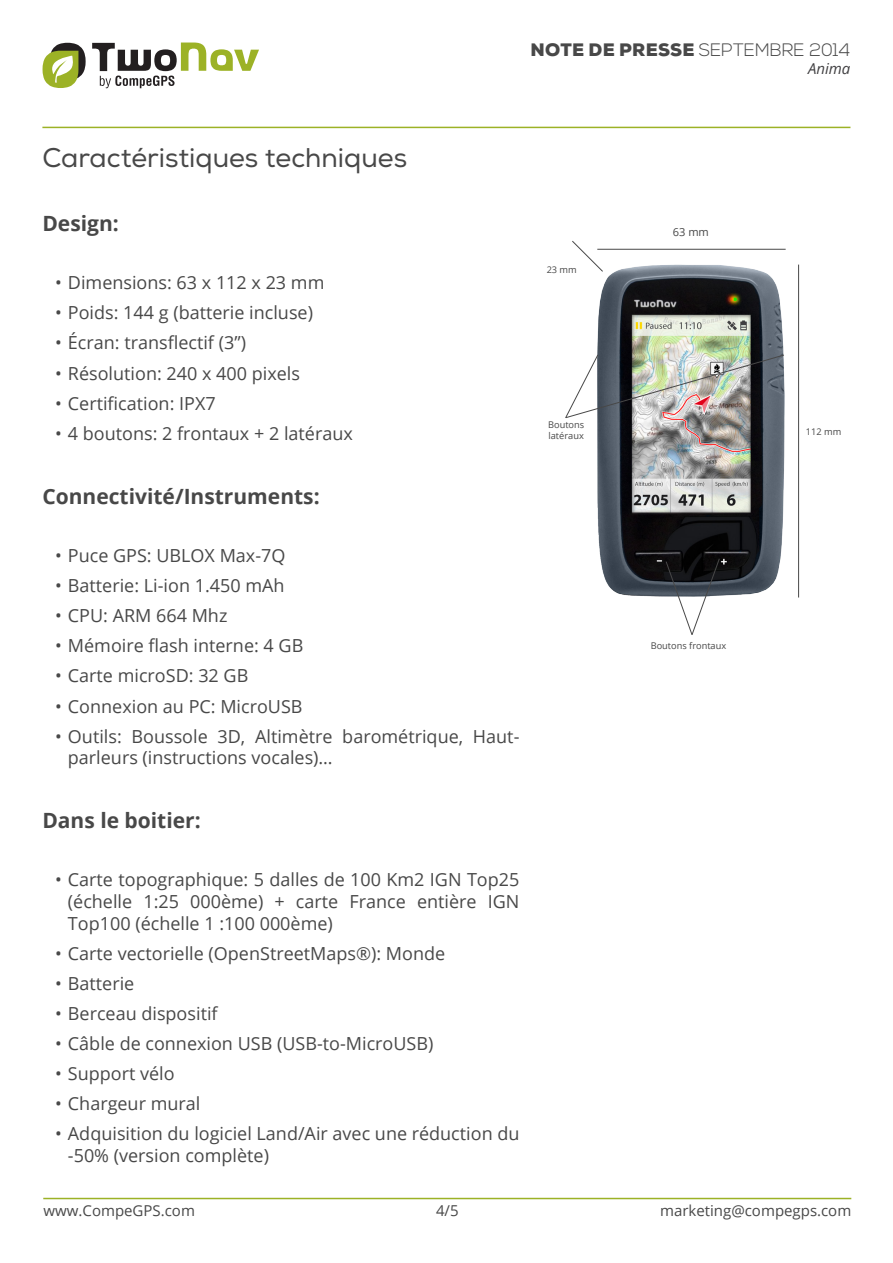
<style>
.page{position:relative;width:893px;height:1263px;background:#fff}
.page>*{position:absolute;margin:0;border:0;box-sizing:border-box;transform-origin:0 0}
.P1_justificado{font:27px "Nexa";color:#484848}
.P1_justificado-2{font:700 21px "Open Sans";color:#484848}
.t1{font:18px/21.6px "Open Sans";color:#484848}
.t2{font:300 18px "Nexa";color:#484848}
.t3{font:15px "Open Sans";color:#484848}
.t4{font:italic 15px "Open Sans";color:#414042}
.t5{font:11.1px "Open Sans";color:#484848}
.t6{font:9.3px/11.1px "Open Sans";color:#484848}
.s1{font-weight:900}
</style>
<div class="page">
<svg style="left:92px;top:42px;width:167px;height:46px"></svg>
<svg style="left:43px;top:43px;width:43px;height:45px"></svg>
<hr style="left:42px;top:127px;width:808px;height:1px;background:#9cb226">
<hr style="left:43px;top:1198px;width:808px;height:1px;background:#9cb226">
<img style="left:572px;top:240px;width:228px;height:358px">
<hr style="left:597px;top:249px;width:189px;height:1px;background:#484848">
<hr style="left:798px;top:265px;width:1px;height:332px;background:#484848">
<svg style="left:572px;top:241px;width:31px;height:31px"></svg>
<svg style="left:666px;top:558px;width:54px;height:77px"></svg>
<img style="left:565px;top:354px;width:219px;height:64px">
<p class="t2" style="left:531px;top:39px;width:321px"><span class="s1">NOTE DE PRESSE</span> SEPTEMBRE 2014</p>
<p class="t4" style="left:808px;top:58px;width:44px">Anima</p>
<p class="P1_justificado" style="left:42px;top:141px;width:366px">Caractéristiques techniques</p>
<p class="P1_justificado-2" style="left:42px;top:208px;width:78px">Design:</p>
<p class="t1" style="left:55px;top:271px;width:271px">• Dimensions: 63 x 112 x 23 mm</p>
<p class="t1" style="left:55px;top:301px;width:259px">• Poids: 144 g (batterie incluse)</p>
<p class="t1" style="left:55px;top:332px;width:192px">• Écran: transflectif (3”)</p>
<p class="t1" style="left:55px;top:362px;width:246px">• Résolution: 240 x 400 pixels</p>
<p class="t1" style="left:55px;top:392px;width:162px">• Certification: IPX7</p>
<p class="t1" style="left:55px;top:422px;width:299px">• 4 boutons: 2 frontaux + 2 latéraux</p>
<p class="P1_justificado-2" style="left:42px;top:481px;width:279px">Connectivité/Instruments:</p>
<p class="t1" style="left:55px;top:544px;width:232px">• Puce GPS: UBLOX Max-7Q</p>
<p class="t1" style="left:55px;top:574px;width:231px">• Batterie: Li-ion 1.450 mAh</p>
<p class="t1" style="left:55px;top:604px;width:174px">• CPU: ARM 664 Mhz</p>
<p class="t1" style="left:55px;top:634px;width:250px">• Mémoire flash interne: 4 GB</p>
<p class="t1" style="left:55px;top:665px;width:195px">• Carte microSD: 32 GB</p>
<p class="t1" style="left:55px;top:695px;width:249px">• Connexion au PC: MicroUSB</p>
<p class="t1" style="left:68px;top:725px;width:453px;text-indent:-13px">• Outils: Boussole 3D, Altimètre barométrique, Haut&shy;parleurs (instructions vocales)…</p>
<p class="P1_justificado-2" style="left:42px;top:805px;width:160px">Dans le boitier:</p>
<p class="t1" style="left:68px;top:869px;width:453px;text-align:justify;text-indent:-13px">• Carte topographique: 5 dalles de 100 Km2 IGN Top25 (échelle 1:25 000ème) + carte France entière IGN Top100 (échelle 1 :100 000ème)</p>
<p class="t1" style="left:55px;top:942px;width:392px">• Carte vectorielle (OpenStreetMaps®): Monde</p>
<p class="t1" style="left:55px;top:972px;width:81px">• Batterie</p>
<p class="t1" style="left:55px;top:1002px;width:164px">• Berceau dispositif</p>
<p class="t1" style="left:55px;top:1032px;width:380px">• Câble de connexion USB (USB-to-MicroUSB)</p>
<p class="t1" style="left:55px;top:1062px;width:121px">• Support vélo</p>
<p class="t1" style="left:55px;top:1092px;width:147px">• Chargeur mural</p>
<p class="t1" style="left:68px;top:1122px;width:453px;text-indent:-13px">• Adquisition du logiciel Land/Air avec une réduction du -50% (version complète)</p>
<p class="t6" style="left:547px;top:264px;width:32px">23 mm</p>
<p class="t6" style="left:548px;top:419px;width:38px">Boutons latéraux</p>
<p class="t5" style="left:673px;top:224px;width:38px">63 mm</p>
<p class="t6" style="left:651px;top:639px;width:77px">Boutons frontaux</p>
<p class="t6" style="left:806px;top:425px;width:37px">112 mm</p>
<p class="t3" style="left:44px;top:1200px;width:153px">www.CompeGPS.com</p>
<p class="t3" style="left:436px;top:1200px;width:24px">4/5</p>
<p class="t3" style="left:660px;top:1200px;width:193px">marketing@compegps.com</p>
</div>
